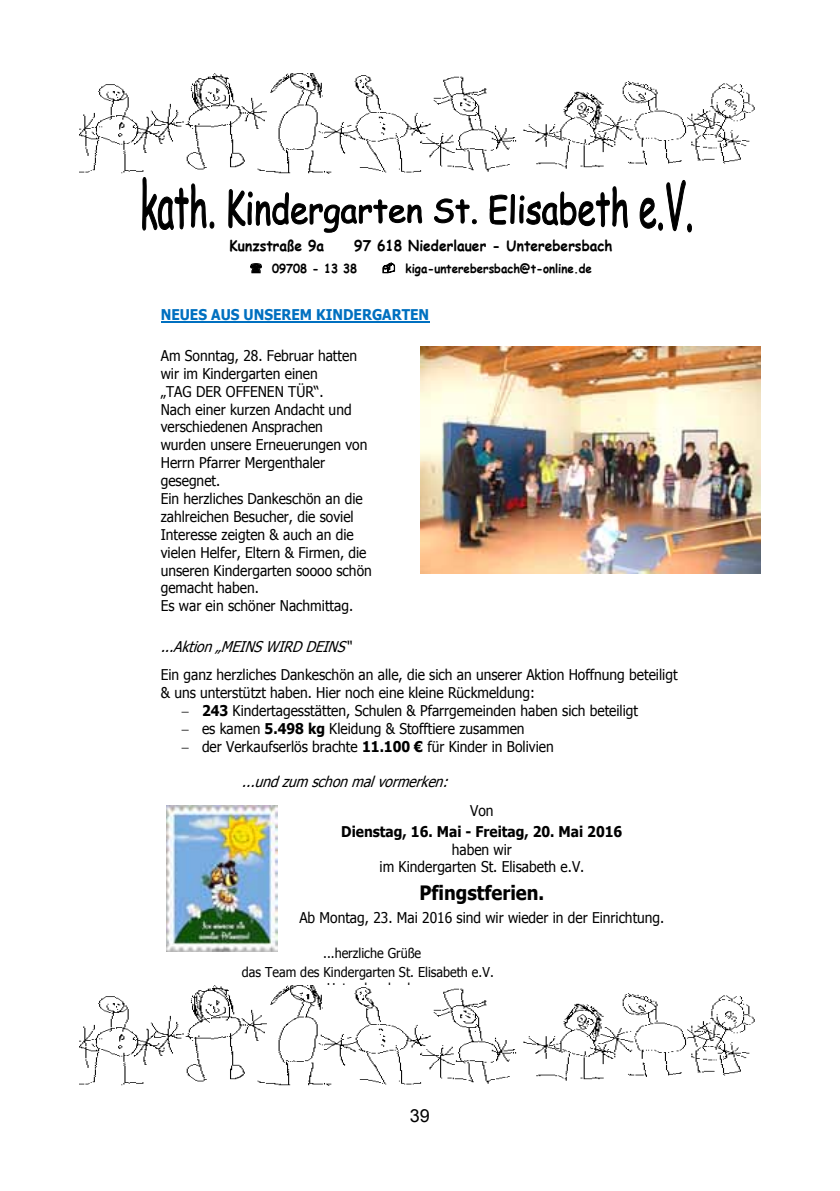
<style>
.page{position:relative;width:840px;height:1191px;background:#fff}
.page>*{position:absolute;margin:0;border:0;box-sizing:border-box;transform-origin:0 0}
.t1{font:700 19.8px "Tahoma";color:#000;scale:.93 1}
.t2{font:18px "Arial";color:#000}
.t3{font:14.8px/17.8px "Tahoma";color:#000;scale:.93 1}
.t4{font:italic 14.8px "Tahoma";color:#000;scale:.93 1}
.t5{font:700 14.8px "Comic Sans MS";color:#000;scale:.93 1}
.t6{font:700 14.8px "Tahoma";color:#000;scale:.93 1}
.t7{font:700 14.8px "Tahoma";color:#0070c0;scale:.93 1}
.t8{font:13.6px/19.4px "Tahoma";color:#000;scale:.93 1}
.t9{font:700 12.4px "Comic Sans MS";color:#000;scale:.93 1}
.s1{font-weight:700}
</style>
<div class="page">
<img style="left:166px;top:806px;width:111px;height:145px">
<hr style="left:161px;top:321px;width:268px;height:2px;background:#0070c0">
<img style="left:79px;top:74px;width:676px;height:100px">
<img style="left:79px;top:985px;width:676px;height:101px">
<svg style="left:142px;top:177px;width:550px;height:56px"></svg>
<img style="left:420px;top:347px;width:340px;height:226px">
<svg style="left:250px;top:263px;width:11px;height:10px"></svg>
<svg style="left:382px;top:263px;width:12px;height:10px"></svg>
<p class="t5" style="left:229px;top:235px;width:103px">Kunzstraße 9a</p>
<p class="t5" style="left:354px;top:235px;width:279px">97 618 Niederlauer - Unterebersbach</p>
<p class="t9" style="left:272px;top:259px;width:93px">09708 - 13 38</p>
<p class="t9" style="left:405px;top:259px;width:202px">kiga-unterebersbach@t-online.de</p>
<p class="t7" style="left:161px;top:304px;width:290px">NEUES AUS UNSEREM KINDERGARTEN</p>
<p class="t3" style="left:161px;top:346px;width:228px">Am Sonntag, 28. Februar hatten wir im Kindergarten einen<br>„TAG DER OFFENEN TÜR“.<br>Nach einer kurzen Andacht und verschiedenen Ansprachen wurden unsere Erneuerungen von<br>Herrn Pfarrer Mergenthaler gesegnet.<br>Ein herzliches Dankeschön an die zahlreichen Besucher, die soviel<br>Interesse zeigten &amp; auch an die vielen Helfer, Eltern &amp; Firmen, die unseren Kindergarten soooo schön gemacht haben.<br>Es war ein schöner Nachmittag.</p>
<p class="t4" style="left:161px;top:636px;width:211px">...Aktion„MEINSWIRDDEINS“</p>
<p class="t3" style="left:161px;top:665px;width:557px">Ein ganz herzliches Dankeschön an alle, die sich an unserer Aktion Hoffnung beteiligt</p>
<p class="t3" style="left:161px;top:682px;width:403px">&amp; uns unterstützt haben. Hier noch eine kleine Rückmeldung:</p>
<p class="t3" style="left:181px;top:700px;width:492px">− <span class="s1">243</span> Kindertagesstätten, Schulen &amp; Pfarrgemeinden haben sich beteiligt</p>
<p class="t3" style="left:181px;top:718px;width:370px">− es kamen <span class="s1">5.498 kg</span> Kleidung &amp; Stofftiere zusammen</p>
<p class="t3" style="left:181px;top:736px;width:401px">− der Verkaufserlös brachte <span class="s1">11.100 €</span> für Kinder in Bolivien</p>
<p class="t4" style="left:242px;top:772px;width:228px">...undzum schonmalvormerken:</p>
<p class="t3" style="left:470px;top:800px;width:27px">Von</p>
<p class="t6" style="left:341px;top:821px;width:303px">Dienstag, 16. Mai - Freitag, 20. Mai 2016</p>
<p class="t3" style="left:379px;top:839px;width:222px;text-align:center">haben wir<br>im Kindergarten St. Elisabeth e.V.</p>
<h1 class="t1" style="left:419px;top:878px;width:136px">Pfingstferien.</h1>
<p class="t3" style="left:299px;top:908px;width:394px">Ab Montag, 23. Mai 2016 sind wir wieder in der Einrichtung.</p>
<p class="t8" style="left:242px;top:942px;width:272px;text-indent:81px">...herzliche Grüße<br>das Team des Kindergarten St. Elisabeth e.V.</p>
<p class="t2" style="left:410px;top:1103px;width:22px">39</p>
</div>
